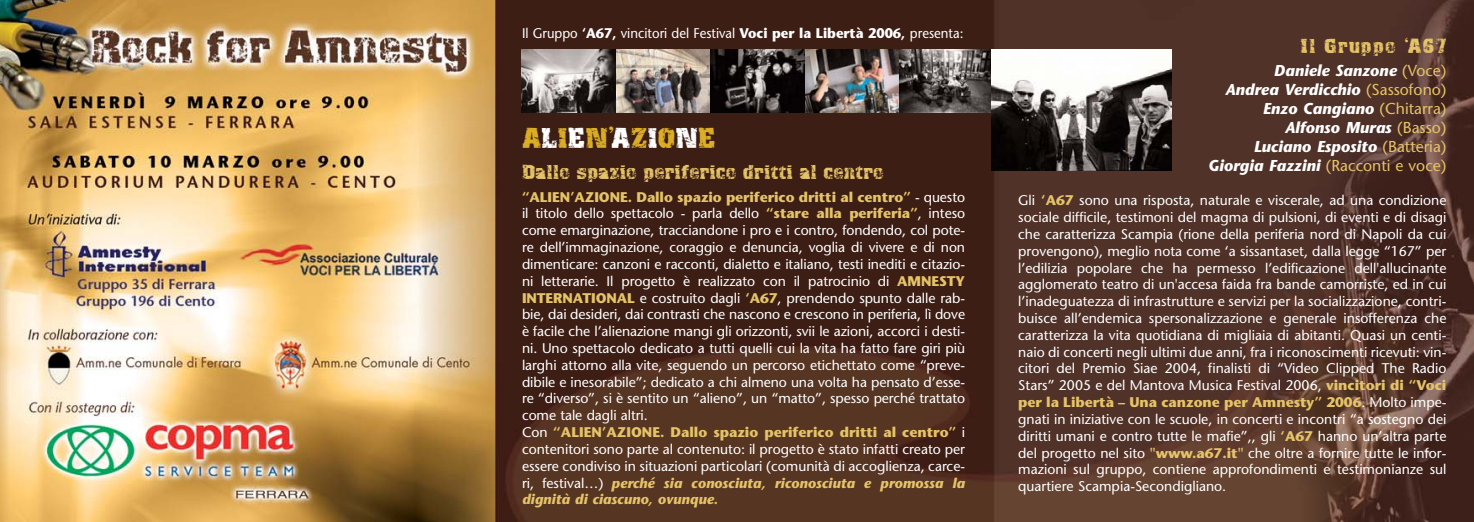
<style>
.page{position:relative;width:1474px;height:522px;background:#fff}
.page>*{position:absolute;margin:0;border:0;box-sizing:border-box;transform-origin:0 0}
.t1{font:24.5px "Distress";color:#dcae27}
.t2{font:17.5px "Distress";color:#e5c368}
.t3{font:17.5px "Distress";letter-spacing:.065em;color:#e5c368}
.t4{font:italic 700 15.75px/18.9px "Stone Sans";color:#fff;text-align:right}
.t5{font:14px/16.8px "Stone Sans";letter-spacing:-.005em;color:#fff;text-align:justify}
.t6{font:14px "Stone Sans";letter-spacing:-.005em;color:#fff;scale:.94 1}
.s1{font-weight:700}
.s2{color:#fff}
.s3{font-weight:700;color:#e5c368}
.s4{font-weight:700;font-style:italic;color:#e5c368}
.s5{font-weight:400;font-style:normal;color:#e5c368}
</style>
<div class="page">
<img style="left:0;top:1px;width:1473px;height:521px">
<img style="left:522px;top:50px;width:469px;height:63px">
<img style="left:991px;top:49px;width:180px;height:121px">
<p class="t6" style="left:522px;top:28px;width:471px">Il Gruppo <span class="s1">‘A67,</span> vincitori del Festival <span class="s1">Voci per la Libertà 2006,</span> presenta:</p>
<h1 class="t1" style="left:522px;top:128px;width:195px">A<span class="s2">L</span>I<span class="s2">E</span>N’<span class="s2">A</span>Z<span class="s2">I</span>O<span class="s2">N</span>E</h1>
<p class="t2" style="left:522px;top:165px;width:363px">Dallo spazio periferico dritti al centro</p>
<p class="t5" style="left:522px;top:190px;width:445px;text-align:left"><span class="s3">“ALIEN’AZIONE. Dallo spazio periferico dritti al centro”</span> - questo il titolo dello spettacolo - parla dello <span class="s3">“stare alla periferia”</span>, inteso come emarginazione, tracciandone i pro e i contro, fondendo, col pote&shy;re dell’immaginazione, coraggio e denuncia, voglia di vivere e di non dimenticare: canzoni e racconti, dialetto e italiano, testi inediti e citazio&shy;ni letterarie. Il progetto è realizzato con il patrocinio di <span class="s3">AMNESTY INTERNATIONAL</span> e costruito dagli <span class="s3">‘A67</span>, prendendo spunto dalle rab&shy;bie, dai desideri, dai contrasti che nascono e crescono in periferia, lì dove è facile che l’alienazione mangi gli orizzonti, svii le azioni, accorci i desti&shy;ni. Uno spettacolo dedicato a tutti quelli cui la vita ha fatto fare giri più larghi attorno alla vite, seguendo un percorso etichettato come “preve&shy;dibile e inesorabile”; dedicato a chi almeno una volta ha pensato d’esse&shy;re “diverso”, si è sentito un “alieno”, un “matto”, spesso perché trattato come tale dagli altri.<br>Con <span class="s3">“ALIEN’AZIONE. Dallo spazio periferico dritti al centro”</span> i contenitori sono parte al contenuto: il progetto è stato infatti creato per essere condiviso in situazioni particolari (comunità di accoglienza, carce&shy;ri, festival…) <span class="s4">perché sia conosciuta, riconosciuta e promossa la dignità di ciascuno, ovunque.</span></p>
<p class="t3" style="left:1300px;top:38px;width:147px">Il Gruppo ‘A67</p>
<p class="t4" style="left:1208px;top:63px;width:240px">Daniele Sanzone <span class="s5">(Voce)<br></span>Andrea Verdicchio <span class="s5">(Sassofono)<br></span>Enzo Cangiano <span class="s5">(Chitarra)<br></span>Alfonso Muras <span class="s5">(Basso)<br></span>Luciano Esposito <span class="s5">(Batteria)<br></span>Giorgia Fazzini <span class="s5">(Racconti e voce)</span></p>
<p class="t5" style="left:1018px;top:193px;width:430px">Gli <span class="s3">‘A67</span> sono una risposta, naturale e viscerale, ad una condizione sociale difficile, testimoni del magma di pulsioni, di eventi e di disagi che caratterizza Scampia (rione della periferia nord di Napoli da cui provengono), meglio nota come ‘a sissantaset, dalla legge “167” per l’edilizia popolare che ha permesso l’edificazione dell'allucinante agglomerato teatro di un'accesa faida fra bande camorriste, ed in cui l’inadeguatezza di infrastrutture e servizi per la socializzazione, contri&shy;buisce all’endemica spersonalizzazione e generale insofferenza che caratterizza la vita quotidiana di migliaia di abitanti. Quasi un centi&shy;naio di concerti negli ultimi due anni, fra i riconoscimenti ricevuti: vin&shy;citori del Premio Siae 2004, finalisti di “Video Clipped The Radio Stars” 2005 e del Mantova Musica Festival 2006, <span class="s3">vincitori di “Voci per la Libertà – Una canzone per Amnesty” 2006</span>. Molto impe&shy;gnati in iniziative con le scuole, in concerti e incontri “a sostegno dei diritti umani e contro tutte le mafie”,, gli <span class="s3">‘A67</span> hanno un’altra parte del progetto nel sito <span class="s3">"www.a67.it"</span> che oltre a fornire tutte le infor&shy;mazioni sul gruppo, contiene approfondimenti e testimonianze sul quartiere Scampia-Secondigliano.</p>
</div>
